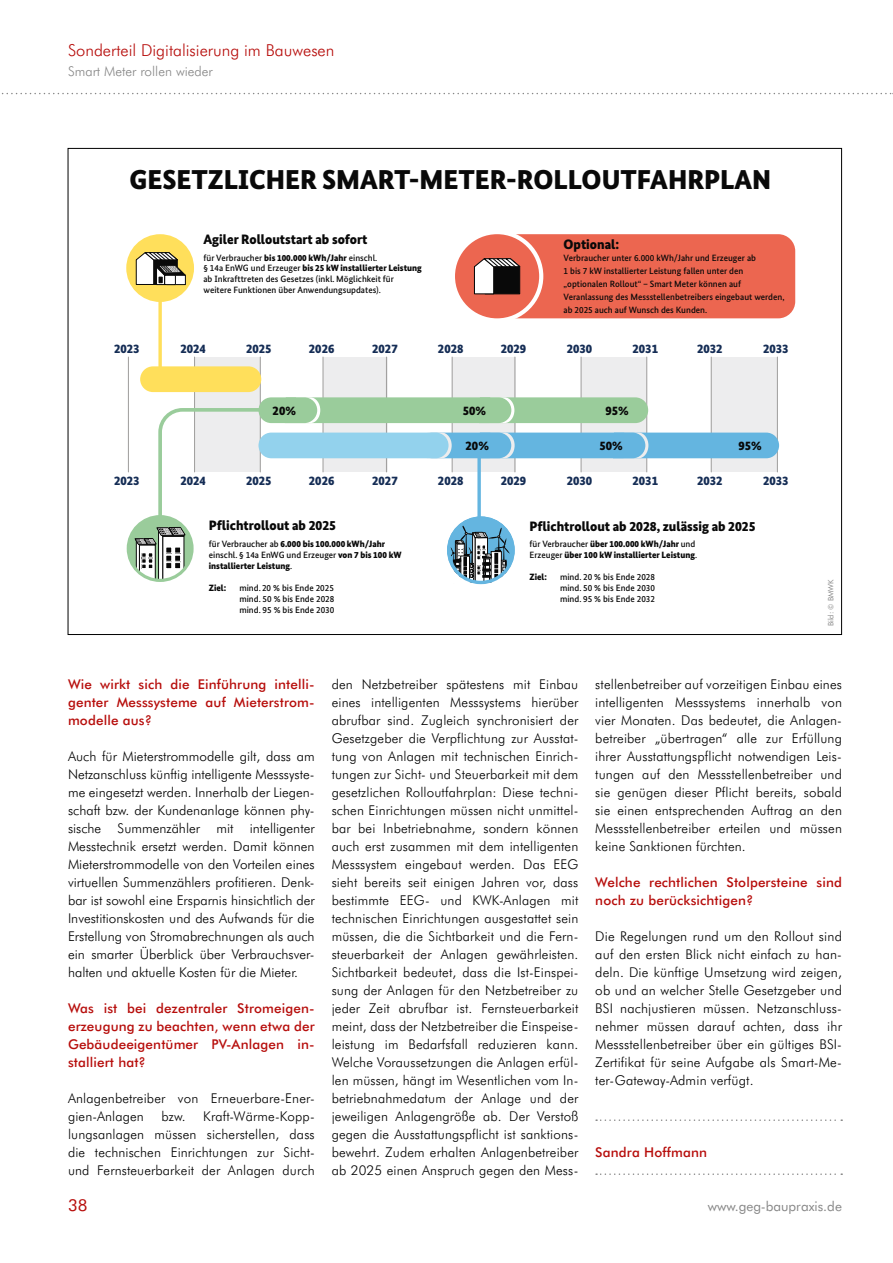
<style>
.page{position:relative;width:893px;height:1263px;background:#fff}
.page>*{position:absolute;margin:0;border:0;box-sizing:border-box;transform-origin:0 0}
.t1{font:900 27.3px "Bundes Sans";color:#090909}
.t2{font:16.5px "A Futura Light";color:#b70e0c}
.t3{font:16.5px "A Futura";color:#b70e0c}
.t4{font:900 13.65px "Bundes Sans";color:#090909}
.Grundtext__10{font:13.5px/18px "A Futura Light";letter-spacing:.01em;color:#000;text-align:justify}
.Grundtext__10-2{font:700 13.5px/18px "A Futura";letter-spacing:.01em;color:#b70e0c;text-align:justify}
.t5{font:13.5px "A Futura Light";color:#878787}
.t6{font:13.5px "A Futura";color:#878787}
.t7{font:900 12.75px "Bundes Sans";color:#152d55}
.t8{font:900 12.75px "Bundes Sans";color:#090909}
.t9{font:500 9.15px/10.9px "Bundes Sans";color:#090909}
.t10{font:900 9.15px/10.9px "Bundes Sans";color:#090909}
.Bildquelle{font:7.5px "A Futura";color:#878787}
.s1{font-weight:900}
.s2{font-weight:500}
</style>
<div class="page">
<svg style="left:1px;top:93px;width:892px;height:1px"></svg>
<svg style="left:596px;top:1119px;width:246px;height:2px"></svg>
<svg style="left:596px;top:1173px;width:246px;height:2px"></svg>
<div style="left:126px;top:234px;width:68px;height:68px;background:#ffdf5b;border-radius:50%"></div>
<svg style="left:158px;top:285px;width:4px;height:81px"></svg>
<svg style="left:135px;top:252px;width:51px;height:33px;background:#a29d8a"></svg>
<svg style="left:455px;top:234px;width:341px;height:85px;background:#e66f5b"></svg>
<svg style="left:447px;top:516px;width:68px;height:69px"></svg>
<div style="left:194px;top:357px;width:66px;height:115px;background:#ededee"></div>
<div style="left:323px;top:357px;width:64px;height:115px;background:#ededee"></div>
<div style="left:452px;top:357px;width:63px;height:115px;background:#ededee"></div>
<div style="left:581px;top:357px;width:66px;height:115px;background:#ededee"></div>
<div style="left:711px;top:357px;width:66px;height:115px;background:#ededee"></div>
<hr style="left:128px;top:357px;width:1px;height:115px;background:#9e9d9c">
<hr style="left:260px;top:357px;width:1px;height:115px;background:#9e9d9c">
<hr style="left:194px;top:357px;width:1px;height:115px;background:#9e9d9c">
<hr style="left:323px;top:357px;width:1px;height:115px;background:#9e9d9c">
<hr style="left:452px;top:357px;width:1px;height:115px;background:#9e9d9c">
<hr style="left:386px;top:357px;width:1px;height:115px;background:#9e9d9c">
<hr style="left:514px;top:357px;width:1px;height:115px;background:#9e9d9c">
<hr style="left:646px;top:357px;width:1px;height:115px;background:#9e9d9c">
<hr style="left:581px;top:357px;width:1px;height:115px;background:#9e9d9c">
<hr style="left:711px;top:357px;width:1px;height:115px;background:#9e9d9c">
<hr style="left:777px;top:357px;width:1px;height:115px;background:#9e9d9c">
<div style="left:140px;top:366px;width:121px;height:26px;background:#ffdf5b;border-radius:13px"></div>
<div style="left:258px;top:397px;width:390px;height:26px;background:#9acc9b;border-radius:13px"></div>
<svg style="left:285px;top:397px;width:35px;height:26px"></svg>
<svg style="left:479px;top:397px;width:35px;height:26px"></svg>
<div style="left:420px;top:433px;width:359px;height:25px;background:#64b5e0;border-radius:13px"></div>
<svg style="left:501px;top:433px;width:14px;height:25px"></svg>
<svg style="left:439px;top:433px;width:13px;height:25px"></svg>
<svg style="left:635px;top:433px;width:13px;height:25px"></svg>
<svg style="left:477px;top:458px;width:4px;height:67px"></svg>
<svg style="left:126px;top:406px;width:141px;height:176px"></svg>
<div style="left:258px;top:433px;width:190px;height:25px;background:#93d2ed;border-radius:13px"></div>
<p class="t2" style="left:68px;top:38px;width:268px">Sonderteil Digitalisierung im Bauwesen</p>
<p class="t5" style="left:68px;top:61px;width:146px">Smart Meter rollen wieder</p>
<p class="t1" style="left:130px;top:163px;width:643px">GESETZLICHER SMART-METER-ROLLOUTFAHRPLAN</p>
<p class="t4" style="left:203px;top:231px;width:165px">Agiler Rolloutstart ab sofort</p>
<p class="t9" style="left:203px;top:252px;width:220px">für Verbraucher <span class="s1">bis 100.000 kWh/Jahr</span> einschl.<br>§ 14a EnWG und Erzeuger <span class="s1">bis 25 kW installierter Leistung </span>ab Inkrafttreten des Gesetzes (inkl. Möglichkeit für weitere Funktionen über Anwendungsupdates).</p>
<p class="t4" style="left:564px;top:236px;width:57px">Optional:</p>
<p class="t9" style="left:564px;top:252px;width:222px;line-height:12.8px">Verbraucher unter 6.000 kWh/Jahr und Erzeuger ab<br>1 bis 7 kW installierter Leistung fallen unter den „optionalen Rollout“ – Smart Meter können auf Veranlassung des Messstellenbetreibers eingebaut werden, ab 2025 auch auf Wunsch des Kunden.</p>
<p class="t7" style="left:114px;top:341px;width:27px">2023</p>
<p class="t7" style="left:180px;top:341px;width:27px">2024</p>
<p class="t7" style="left:246px;top:341px;width:27px">2025</p>
<p class="t7" style="left:309px;top:341px;width:27px">2026</p>
<p class="t7" style="left:372px;top:341px;width:27px">2027</p>
<p class="t7" style="left:438px;top:341px;width:27px">2028</p>
<p class="t7" style="left:501px;top:341px;width:27px">2029</p>
<p class="t7" style="left:567px;top:341px;width:27px">2030</p>
<p class="t7" style="left:633px;top:341px;width:27px">2031</p>
<p class="t7" style="left:697px;top:341px;width:27px">2032</p>
<p class="t7" style="left:763px;top:341px;width:27px">2033</p>
<p class="t8" style="left:273px;top:403px;width:25px">20%</p>
<p class="t8" style="left:463px;top:403px;width:25px">50%</p>
<p class="t8" style="left:605px;top:403px;width:25px">95%</p>
<p class="t8" style="left:466px;top:438px;width:25px">20%</p>
<p class="t8" style="left:600px;top:438px;width:25px">50%</p>
<p class="t8" style="left:739px;top:438px;width:25px">95%</p>
<p class="t7" style="left:114px;top:473px;width:27px">2023</p>
<p class="t7" style="left:180px;top:473px;width:27px">2024</p>
<p class="t7" style="left:246px;top:473px;width:27px">2025</p>
<p class="t7" style="left:309px;top:473px;width:27px">2026</p>
<p class="t7" style="left:372px;top:473px;width:27px">2027</p>
<p class="t7" style="left:438px;top:473px;width:27px">2028</p>
<p class="t7" style="left:501px;top:473px;width:27px">2029</p>
<p class="t7" style="left:567px;top:473px;width:27px">2030</p>
<p class="t7" style="left:633px;top:473px;width:27px">2031</p>
<p class="t7" style="left:697px;top:473px;width:27px">2032</p>
<p class="t7" style="left:763px;top:473px;width:27px">2033</p>
<p class="t4" style="left:209px;top:518px;width:129px">Pflichtrollout ab 2025</p>
<p class="t10" style="left:209px;top:538px;width:194px"><span class="s2">für Verbraucher ab</span> 6.000 bis 100.000 kWh/Jahr <span class="s2">einschl. § 14a EnWG und Erzeuger</span> von 7 bis 100 kW installierter Leistung<span class="s2">.</span></p>
<p class="t10" style="left:209px;top:582px;width:19px">Ziel:</p>
<p class="t9" style="left:239px;top:582px;width:97px;text-align:justify">mind. 20 % bis Ende 2025 mind. 50 % bis Ende 2028 mind. 95 % bis Ende 2030</p>
<p class="t4" style="left:530px;top:518px;width:228px">Pflichtrollout ab 2028, zulässig ab 2025</p>
<p class="t10" style="left:530px;top:539px;width:169px"><span class="s2">für Verbraucher</span> über 100.000 kWh/Jahr <span class="s2">und<br>Erzeuger</span> über 100 kW installierter Leistung<span class="s2">.</span></p>
<p class="t10" style="left:530px;top:571px;width:19px">Ziel:</p>
<p class="t9" style="left:560px;top:571px;width:97px;text-align:justify">mind. 20 % bis Ende 2028 mind. 50 % bis Ende 2030 mind. 95 % bis Ende 2032</p>
<p class="Bildquelle" style="left:825px;top:626px;width:49px;rotate:-90deg">Bild: © BMWK</p>
<p class="Grundtext__10-2" style="left:68px;top:674px;width:248px">Wie wirkt sich die Einführung intelli&shy;genter Messsysteme auf Mieterstrom&shy;modelle aus?</p>
<p class="Grundtext__10" style="left:68px;top:746px;width:248px">Auch für Mieterstrommodelle gilt, dass am Netzanschluss künftig intelligente Messsyste&shy;me eingesetzt werden. Innerhalb der Liegen&shy;schaft bzw. der Kundenanlage können phy&shy;sische Summenzähler mit intelligenter Messtechnik ersetzt werden. Damit können Mieterstrommodelle von den Vorteilen eines virtuellen Summenzählers profitieren. Denk&shy;bar ist sowohl eine Ersparnis hinsichtlich der Investitionskosten und des Aufwands für die Erstellung von Stromabrechnungen als auch ein smarter Überblick über Verbrauchsver&shy;halten und aktuelle Kosten für die Mieter.</p>
<p class="Grundtext__10-2" style="left:68px;top:998px;width:248px">Was ist bei dezentraler Stromeigen&shy;erzeugung zu beachten, wenn etwa der Gebäudeeigentümer PV-Anlagen in&shy;stalliert hat?</p>
<p class="Grundtext__10" style="left:68px;top:1088px;width:248px">Anlagenbetreiber von Erneuerbare-Ener&shy;gien-Anlagen</p>
<p class="Grundtext__10" style="left:68px;top:1106px;width:248px;text-indent:135px">Kraft-Wärme-Kopp&shy;lungsanlagen müssen sicherstellen, dass die technischen Einrichtungen zur Sicht&shy;und Fernsteuerbarkeit der Anlagen durch</p>
<p class="Grundtext__10" style="left:161px;top:1106px;width:26px">bzw.</p>
<p class="Grundtext__10" style="left:332px;top:674px;width:248px">den Netzbetreiber spätestens mit Einbau eines intelligenten Messsystems hierüber abrufbar sind. Zugleich synchronisiert der Gesetzgeber die Verpflichtung zur Ausstat&shy;tung von Anlagen mit technischen Einrich&shy;tungen zur Sicht- und Steuerbarkeit mit dem gesetzlichen Rolloutfahrplan: Diese techni&shy;schen Einrichtungen müssen nicht unmittel&shy;bar bei Inbetriebnahme, sondern können auch erst zusammen mit dem intelligenten Messsystem eingebaut werden. Das EEG sieht bereits seit einigen Jahren vor, dass bestimmte EEG- und KWK-Anlagen mit technischen Einrichtungen ausgestattet sein müssen, die die Sichtbarkeit und die Fern&shy;steuerbarkeit der Anlagen gewährleisten.<br>Sichtbarkeit bedeutet, dass die Ist-Einspei&shy;sung der Anlagen für den Netzbetreiber zu jeder Zeit abrufbar ist. Fernsteuerbarkeit meint, dass der Netzbetreiber die Einspeise&shy;leistung im Bedarfsfall reduzieren kann.<br>Welche Voraussetzungen die Anlagen erfül&shy;len müssen, hängt im Wesentlichen vom In&shy;betriebnahmedatum der Anlage und der jeweiligen Anlagengröße ab. Der Verstoß gegen die Ausstattungspflicht ist sanktions&shy;bewehrt. Zudem erhalten Anlagenbetreiber ab 2025 einen Anspruch gegen den Mess-</p>
<p class="Grundtext__10" style="left:595px;top:674px;width:248px">stellenbetreiber auf vorzeitigen Einbau eines intelligenten Messsystems innerhalb von vier Monaten. Das bedeutet, die Anlagen&shy;betreiber „übertragen“ alle zur Erfüllung ihrer Ausstattungspflicht notwendigen Leis&shy;tungen auf den Messstellenbetreiber und sie genügen dieser Pflicht bereits, sobald sie einen entsprechenden Auftrag an den Messstellenbetreiber erteilen und müssen keine Sanktionen fürchten.</p>
<p class="Grundtext__10-2" style="left:595px;top:872px;width:248px">Welche rechtlichen Stolpersteine sind noch zu berücksichtigen?</p>
<p class="Grundtext__10" style="left:595px;top:926px;width:248px">Die Regelungen rund um den Rollout sind auf den ersten Blick nicht einfach zu han&shy;deln. Die künftige Umsetzung wird zeigen, ob und an welcher Stelle Gesetzgeber und BSI nachjustieren müssen. Netzanschluss&shy;nehmer müssen darauf achten, dass ihr Messstellenbetreiber über ein gültiges BSI-Zertifikat für seine Aufgabe als Smart-Me&shy;ter-Gateway-Admin verfügt.</p>
<p class="Grundtext__10-2" style="left:595px;top:1142px;width:113px">Sandra Hoffmann</p>
<p class="t3" style="left:68px;top:1193px;width:21px">38</p>
<p class="t6" style="left:708px;top:1196px;width:136px">www.geg-baupraxis.de</p>
</div>
